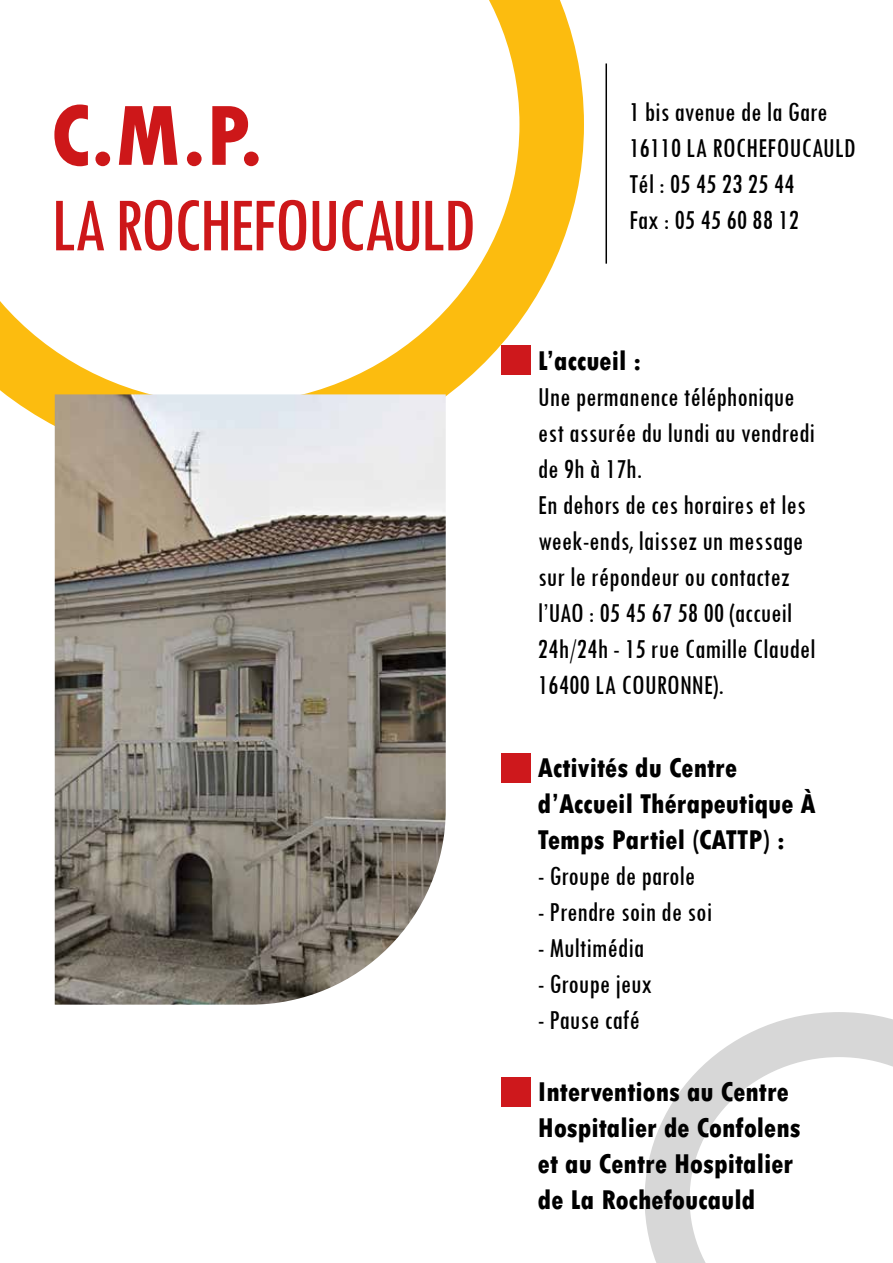
<style>
.page{position:relative;width:893px;height:1263px;background:#fff}
.page>*{position:absolute;margin:0;border:0;box-sizing:border-box;transform-origin:0 0}
.t1{font:800 condensed 90px "Tw Cen";color:#cd1719}
.t2{font:condensed 79.5px "Tw Cen";letter-spacing:-.04em;color:#cd1719}
.t3{font:condensed 28.5px/36px "Tw Cen";color:#000}
.t4{font:800 condensed 28.5px/36px "Tw Cen";color:#000}
</style>
<div class="page">
<svg style="left:645px;top:1012px;width:248px;height:251px"></svg>
<hr style="left:605px;top:63px;width:2px;height:201px;background:#000">
<svg style="left:0;top:0;width:584px;height:468px"></svg>
<img style="left:55px;top:394px;width:391px;height:611px">
<div style="left:501px;top:753px;width:30px;height:29px;background:#ce181c"></div>
<div style="left:501px;top:345px;width:30px;height:30px;background:#ce181c"></div>
<div style="left:501px;top:1077px;width:30px;height:30px;background:#ce181c"></div>
<h1 class="t1" style="left:51px;top:83px;width:214px">C.M.P.</h1>
<h2 class="t2" style="left:51px;top:177px;width:426px">LA ROCHEFOUCAULD</h2>
<p class="t3" style="left:629px;top:93px;width:228px">1 bis avenue de la Gare<br>16110 LA ROCHEFOUCAULD<br>Tél : 05 45 23 25 44<br>Fax : 05 45 60 88 12</p>
<p class="t4" style="left:538px;top:343px;width:105px">L’accueil :</p>
<p class="t3" style="left:538px;top:378px;width:279px">Une permanence téléphonique est assurée du lundi au vendredi de 9h à 17h.<br>En dehors de ces horaires et les week-ends, laissez un message sur le répondeur ou contactez l’UAO : 05 45 67 58 00 (accueil<br>24h/24h - 15 rue Camille Claudel<br>16400 LA COURONNE).</p>
<p class="t4" style="left:538px;top:750px;width:279px">Activités du Centre d’Accueil Thérapeutique À<br>Temps Partiel (CATTP) :</p>
<p class="t3" style="left:538px;top:857px;width:159px">- Groupe de parole</p>
<p class="t3" style="left:538px;top:893px;width:176px">- Prendre soin de soi</p>
<p class="t3" style="left:538px;top:929px;width:108px">- Multimédia</p>
<p class="t3" style="left:538px;top:965px;width:115px">- Groupe jeux</p>
<p class="t3" style="left:538px;top:1001px;width:103px">- Pause café</p>
<p class="t4" style="left:538px;top:1074px;width:264px">Interventions au Centre<br>Hospitalier de Confolens et au Centre Hospitalier de La Rochefoucauld</p>
</div>
